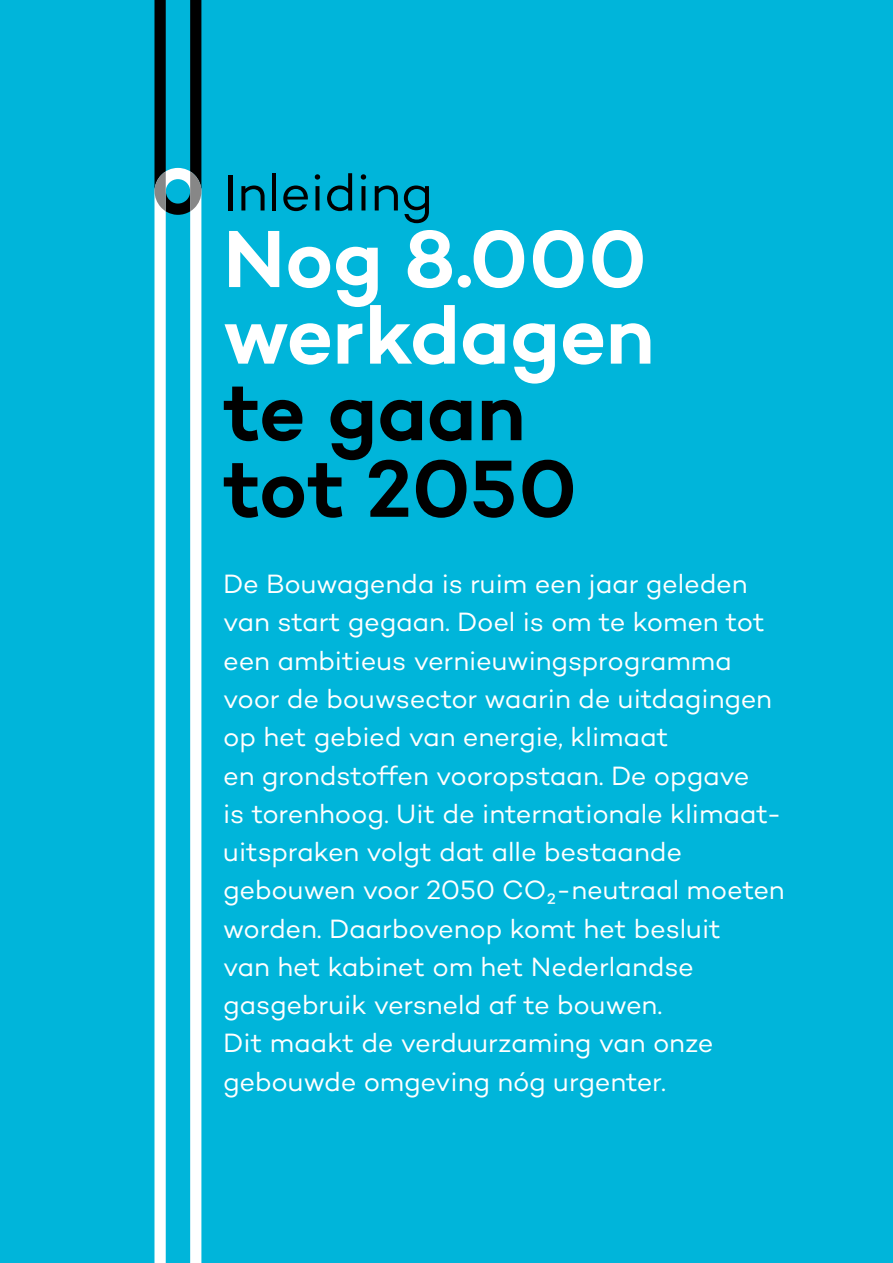
<style>
.page{position:relative;width:893px;height:1263px;background:#00b5da}
.page>*{position:absolute;margin:0;border:0;box-sizing:border-box;transform-origin:0 0}
.t1{font:600 82.5px/76.5px "Campton";letter-spacing:-.005em;color:#fff}
.t2{font:600 82.5px/76.5px "Campton";letter-spacing:-.01em;color:#000}
.t3{font:52.5px "Campton";color:#000}
.t4{font:27px/38.2px "Campton";letter-spacing:-.005em;color:#fff}
</style>
<div class="page">
<svg style="left:154px;top:215px;width:47px;height:1048px"></svg>
<svg style="left:154px;top:0;width:47px;height:215px"></svg>
<h2 class="t3" style="left:223px;top:160px;width:212px">Inleiding</h2>
<h1 class="t1" style="left:223px;top:219px;width:433px">Nog 8.000 werkdagen</h1>
<h1 class="t2" style="left:223px;top:372px;width:356px">te gaan tot 2050</h1>
<p class="t4" style="left:223px;top:564px;width:563px">De Bouwagenda is ruim een jaar geleden van start gegaan. Doel is om te komen tot een ambitieus vernieuwingsprogramma voor de bouwsector waarin de uitdagingen op het gebied van energie, klimaat<br>en grondstoffen vooropstaan. De opgave<br>is torenhoog. Uit de internationale klimaat&shy;uitspraken volgt dat alle bestaande gebouwen voor 2050 CO₂-neutraal moeten worden. Daarbovenop komt het besluit<br>van het kabinet om het Nederlandse gasgebruik versneld af te bouwen.<br>Dit maakt de verduurzaming van onze gebouwde omgeving nóg urgenter.</p>
</div>
